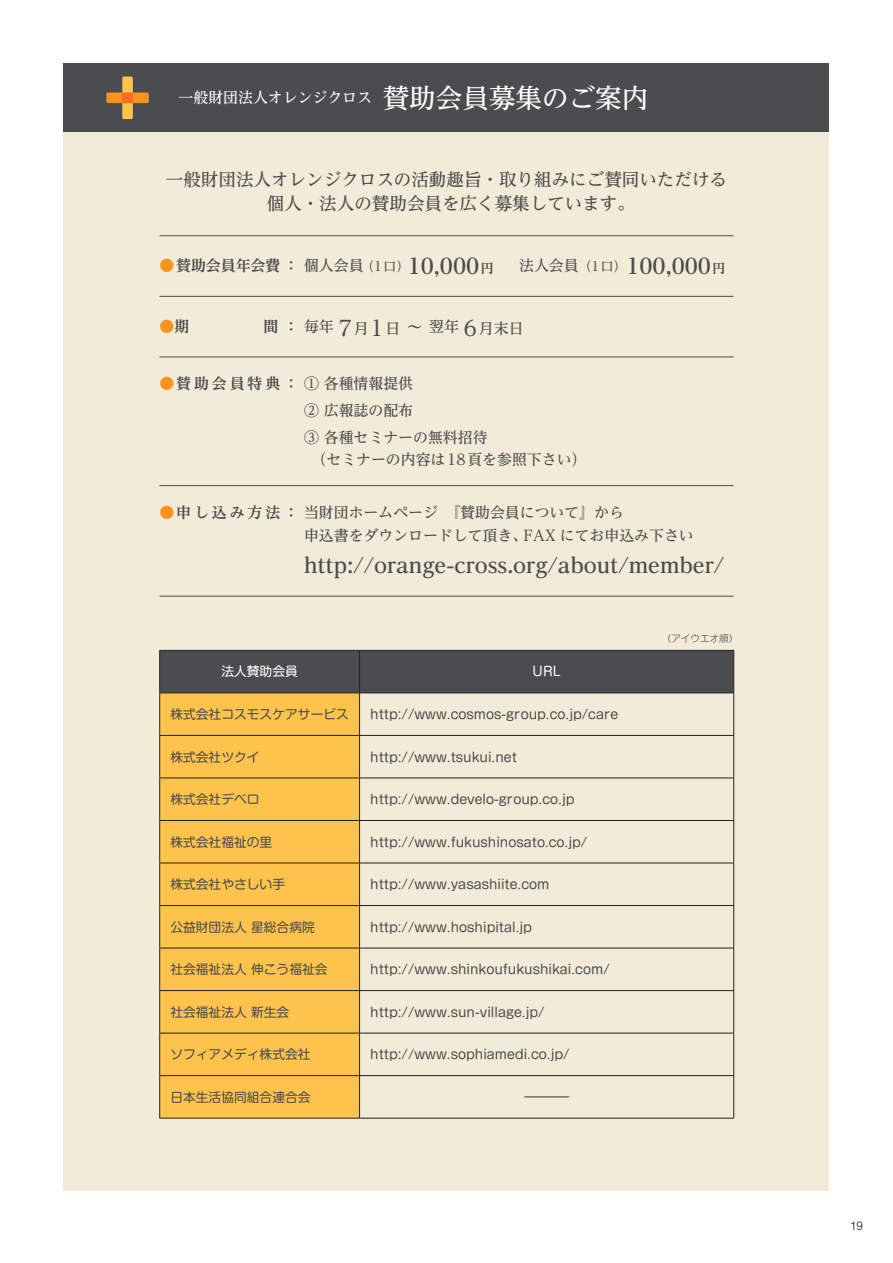
<style>
.page{position:relative;width:893px;height:1263px;background:#fff}
.page>*{position:absolute;margin:0;border:0;box-sizing:border-box;transform-origin:0 0}
.t1{font:700 21.3px "Reim Yonz Pr 6";color:#4b4c4d}
.t2{font:700 20.7px "Reim Yonz Pr 6";color:#4b4c4d}
.t3{font:500 17.55px/24.5px "Reim Yonz Pr 6";color:#4b4c4d;text-align:center}
.t4{font:500 14.85px/26.5px "Reim Yonz Pr 6";color:#4b4c4d}
.t5{font:500 14.85px "Reim Yonz Pr 6";color:#fff}
.t6{font:12.75px "Shin M Go Pr 6";color:#4b4c4d}
.t7{font:12.75px "Shin M Go Pr 6";color:#fff}
.t8{font:12.75px "Shin M Go Pr 6";color:#4b4c4d;scale:4 1}
.t9{font:10.65px "Shin M Go Pr 6";color:#4b4c4d}
.t10{font:300 9.6px "Shin M Go Pr 6";color:#4b4c4d}
.s1{font-size:26.55px}
.s2{font-size:14.85px;color:#f7931d}
.s3{font-size:14.85px}
.s4{font-weight:500;font-size:14.85px}
.s5{font-size:12.75px}
.s6{font-weight:500;font-size:19.2px}
.s7{font-size:21.3px}
.s8{font-size:19.2px}
.s9{font-weight:700;color:#f7931d}
.s10{font-weight:700}
</style>
<div class="page">
<div style="left:64px;top:64px;width:765px;height:1127px;background:#f1ebd8"></div>
<div style="left:64px;top:64px;width:765px;height:68px;background:#4b4c4d"></div>
<svg style="left:106px;top:77px;width:43px;height:42px"></svg>
<hr style="left:159px;top:235px;width:574px;height:1px;background:#4b4c4d">
<hr style="left:159px;top:296px;width:574px;height:1px;background:#4b4c4d">
<hr style="left:159px;top:357px;width:574px;height:1px;background:#4b4c4d">
<hr style="left:159px;top:485px;width:574px;height:1px;background:#4b4c4d">
<hr style="left:159px;top:596px;width:574px;height:1px;background:#4b4c4d">
<div style="left:160px;top:651px;width:573px;height:42px;background:#4b4c4d"></div>
<div style="left:160px;top:694px;width:199px;height:424px;background:#fec34d"></div>
<hr style="left:159px;top:650px;width:201px;height:1px;background:#231f20">
<hr style="left:159px;top:651px;width:1px;height:42px;background:#231f20">
<hr style="left:360px;top:650px;width:374px;height:1px;background:#231f20">
<hr style="left:359px;top:651px;width:1px;height:42px;background:#231f20">
<hr style="left:733px;top:651px;width:1px;height:42px;background:#231f20">
<hr style="left:159px;top:693px;width:201px;height:1px;background:#231f20">
<hr style="left:159px;top:693px;width:1px;height:42px;background:#231f20">
<hr style="left:360px;top:693px;width:374px;height:1px;background:#231f20">
<hr style="left:359px;top:693px;width:1px;height:42px;background:#231f20">
<hr style="left:733px;top:693px;width:1px;height:42px;background:#231f20">
<hr style="left:159px;top:735px;width:201px;height:1px;background:#231f20">
<hr style="left:159px;top:736px;width:1px;height:42px;background:#231f20">
<hr style="left:360px;top:735px;width:374px;height:1px;background:#231f20">
<hr style="left:359px;top:736px;width:1px;height:42px;background:#231f20">
<hr style="left:733px;top:736px;width:1px;height:42px;background:#231f20">
<hr style="left:159px;top:778px;width:201px;height:1px;background:#231f20">
<hr style="left:159px;top:778px;width:1px;height:42px;background:#231f20">
<hr style="left:360px;top:778px;width:374px;height:1px;background:#231f20">
<hr style="left:359px;top:778px;width:1px;height:42px;background:#231f20">
<hr style="left:733px;top:778px;width:1px;height:42px;background:#231f20">
<hr style="left:159px;top:820px;width:201px;height:1px;background:#231f20">
<hr style="left:159px;top:821px;width:1px;height:42px;background:#231f20">
<hr style="left:360px;top:820px;width:374px;height:1px;background:#231f20">
<hr style="left:359px;top:821px;width:1px;height:42px;background:#231f20">
<hr style="left:733px;top:821px;width:1px;height:42px;background:#231f20">
<hr style="left:159px;top:863px;width:201px;height:1px;background:#231f20">
<hr style="left:159px;top:863px;width:1px;height:42px;background:#231f20">
<hr style="left:360px;top:863px;width:374px;height:1px;background:#231f20">
<hr style="left:359px;top:863px;width:1px;height:42px;background:#231f20">
<hr style="left:733px;top:863px;width:1px;height:42px;background:#231f20">
<hr style="left:159px;top:905px;width:201px;height:1px;background:#231f20">
<hr style="left:159px;top:906px;width:1px;height:42px;background:#231f20">
<hr style="left:360px;top:905px;width:374px;height:1px;background:#231f20">
<hr style="left:359px;top:906px;width:1px;height:42px;background:#231f20">
<hr style="left:733px;top:906px;width:1px;height:42px;background:#231f20">
<hr style="left:159px;top:948px;width:201px;height:1px;background:#231f20">
<hr style="left:159px;top:948px;width:1px;height:42px;background:#231f20">
<hr style="left:360px;top:948px;width:374px;height:1px;background:#231f20">
<hr style="left:359px;top:948px;width:1px;height:42px;background:#231f20">
<hr style="left:733px;top:948px;width:1px;height:42px;background:#231f20">
<hr style="left:159px;top:990px;width:201px;height:1px;background:#231f20">
<hr style="left:159px;top:991px;width:1px;height:42px;background:#231f20">
<hr style="left:360px;top:990px;width:374px;height:1px;background:#231f20">
<hr style="left:359px;top:991px;width:1px;height:42px;background:#231f20">
<hr style="left:733px;top:991px;width:1px;height:42px;background:#231f20">
<hr style="left:159px;top:1033px;width:201px;height:1px;background:#231f20">
<hr style="left:159px;top:1033px;width:1px;height:42px;background:#231f20">
<hr style="left:360px;top:1033px;width:374px;height:1px;background:#231f20">
<hr style="left:359px;top:1033px;width:1px;height:42px;background:#231f20">
<hr style="left:733px;top:1033px;width:1px;height:42px;background:#231f20">
<hr style="left:159px;top:1075px;width:201px;height:1px;background:#231f20">
<hr style="left:159px;top:1076px;width:1px;height:42px;background:#231f20">
<hr style="left:360px;top:1075px;width:374px;height:1px;background:#231f20">
<hr style="left:359px;top:1076px;width:1px;height:42px;background:#231f20">
<hr style="left:733px;top:1076px;width:1px;height:42px;background:#231f20">
<hr style="left:159px;top:1118px;width:201px;height:1px;background:#231f20">
<hr style="left:360px;top:1118px;width:374px;height:1px;background:#231f20">
<p class="t5" style="left:179px;top:86px;width:471px">一般財団法人オレンジクロス <span class="s1">賛助会員募集のご案内</span></p>
<h3 class="t3" style="left:166px;top:166px;width:563px">一般財団法人オレンジクロスの活動趣旨・取り組みにご賛同いただける個人・法人の賛助会員を広く募集しています。</h3>
<h1 class="t1" style="left:159px;top:248px;width:567px"><span class="s2">●</span><span class="s3">賛助会員年会費 ：</span><span class="s4">個人会員</span> <sup>（1口）</sup>10,000<span class="s5">円</span><span class="s6">　</span> <span class="s4">法人会員</span><sup>（1口）</sup>100,000<span class="s5">円</span></h1>
<p class="t4" style="left:159px;top:315px;width:366px"><sup>●</sup><sup>期　　　　　間</sup> <sup>：</sup>毎年 <span class="s7">7</span>月<span class="s7">1</span>日<span class="s8">～</span> 翌年 <span class="s7">6</span>月末日</p>
<p class="t4" style="left:304px;top:370px;width:185px;text-indent:-145px"><span class="s9">●</span><span class="s10">賛助会員特典 ：</span> ① 各種情報提供<br>② 広報誌の配布<br>③ 各種セミナーの無料招待</p>
<p class="t4" style="left:304px;top:446px;width:284px">　（セミナーの内容は18頁を参照下さい）</p>
<p class="t4" style="left:304px;top:501px;width:391px;line-height:23.4px;text-indent:-145px"><span class="s9">●</span><span class="s10">申し込み方法 ：</span>当財団ホームページ　『賛助会員について』から<br>申込書をダウンロードして頂き、FAX にてお申込み下さい</p>
<h2 class="t2" style="left:304px;top:548px;width:422px">http://orange-cross.org/about/member/</h2>
<p class="t7" style="left:221px;top:661px;width:78px">法人賛助会員</p>
<p class="t7" style="left:533px;top:661px;width:30px">URL</p>
<p class="t6" style="left:170px;top:704px;width:180px">株式会社コスモスケアサービス</p>
<p class="t6" style="left:370px;top:704px;width:250px">http://www.cosmos-group.co.jp/care</p>
<p class="t6" style="left:170px;top:746px;width:91px">株式会社ツクイ</p>
<p class="t6" style="left:370px;top:746px;width:148px">http://www.tsukui.net</p>
<p class="t6" style="left:170px;top:789px;width:91px">株式会社デベロ</p>
<p class="t6" style="left:370px;top:789px;width:206px">http://www.develo-group.co.jp</p>
<p class="t6" style="left:170px;top:831px;width:104px">株式会社福祉の里</p>
<p class="t6" style="left:370px;top:831px;width:219px">http://www.fukushinosato.co.jp/</p>
<p class="t6" style="left:170px;top:874px;width:116px">株式会社やさしい手</p>
<p class="t6" style="left:370px;top:874px;width:181px">http://www.yasashiite.com</p>
<p class="t6" style="left:170px;top:916px;width:146px">公益財団法人 星総合病院</p>
<p class="t6" style="left:370px;top:916px;width:163px">http://www.hoshipital.jp</p>
<p class="t6" style="left:170px;top:959px;width:159px">社会福祉法人 伸こう福祉会</p>
<p class="t6" style="left:370px;top:959px;width:241px">http://www.shinkoufukushikai.com/</p>
<p class="t6" style="left:170px;top:1001px;width:121px">社会福祉法人 新生会</p>
<p class="t6" style="left:370px;top:1001px;width:176px">http://www.sun-village.jp/</p>
<p class="t6" style="left:170px;top:1044px;width:142px">ソフィアメディ株式会社</p>
<p class="t6" style="left:370px;top:1044px;width:201px">http://www.sophiamedi.co.jp/</p>
<p class="t6" style="left:170px;top:1086px;width:142px">日本生活協同組合連合会</p>
<p class="t8" style="left:521px;top:1086px;width:14px">ー</p>
<p class="t10" style="left:662px;top:630px;width:78px">（アイウエオ順）</p>
<p class="t9" style="left:850px;top:1217px;width:14px">19</p>
</div>
